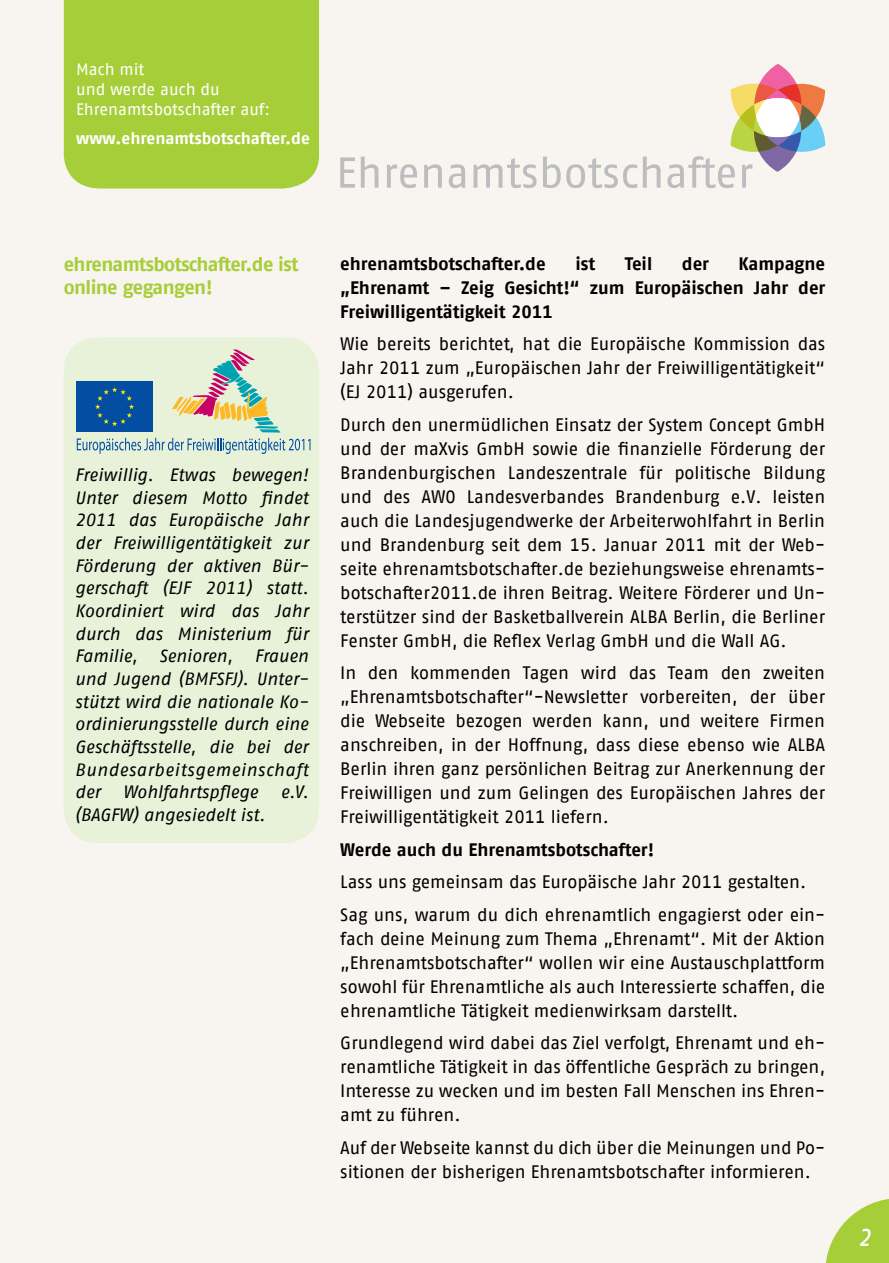
<style>
.page{position:relative;width:889px;height:1263px;background:#f8f4ef}
.page>*{position:absolute;margin:0;border:0;box-sizing:border-box;transform-origin:0 0}
.t1{font:italic 30px "AWO Fago Cond";color:#fff}
.t2{font:700 19.5px/23.2px "AWO Fago Office";letter-spacing:-.035em;color:#a6ce39}
.t3{font:18px/24px "AWO Fago Office";color:#000;text-align:justify}
.t4{font:700 18px/24px "AWO Fago Office";color:#000;text-align:justify}
.t5{font:italic 17.85px/22.6px "AWO Fago Office";color:#000;text-align:justify}
.t6{font:16.5px/19.8px "AWO Fago Office";color:#fff}
.t7{font:700 16.5px "AWO Fago Office";letter-spacing:-.005em;color:#fff}
</style>
<div class="page">
<svg style="left:340px;top:157px;width:15px;height:31px"></svg>
<svg style="left:361px;top:157px;width:17px;height:31px"></svg>
<svg style="left:387px;top:164px;width:30px;height:24px"></svg>
<svg style="left:424px;top:164px;width:18px;height:24px"></svg>
<svg style="left:449px;top:164px;width:16px;height:24px"></svg>
<svg style="left:473px;top:158px;width:63px;height:30px"></svg>
<svg style="left:543px;top:157px;width:94px;height:31px"></svg>
<svg style="left:643px;top:157px;width:17px;height:31px"></svg>
<svg style="left:667px;top:64px;width:158px;height:124px"></svg>
<div style="left:64px;top:0;width:255px;height:189px;background:#a6ce39"></div>
<div style="left:64px;top:337px;width:255px;height:506px;background:#e8f2d8;border-radius:34px"></div>
<svg style="left:77px;top:349px;width:233px;height:105px"></svg>
<svg style="left:825px;top:1199px;width:64px;height:64px"></svg>
<p class="t6" style="left:76px;top:60px;width:195px">Mach mit<br>und werde auch du<br>Ehrenamtsbotschafter auf:</p>
<p class="t7" style="left:76px;top:128px;width:235px">www.ehrenamtsbotschafter.de</p>
<p class="t2" style="left:64px;top:252px;width:236px">ehrenamtsbotschafter.de ist online gegangen!</p>
<p class="t5" style="left:75px;top:463px;width:235px">Freiwillig. Etwas bewegen!<br>Unter diesem Motto findet 2011 das Europäische Jahr der Freiwilligentätigkeit zur Förderung der aktiven Bür&shy;gerschaft (EJF 2011) statt.<br>Koordiniert wird das Jahr durch das Ministerium für Familie, Senioren, Frauen und Jugend (BMFSFJ). Unter&shy;stützt wird die nationale Ko&shy;ordinierungsstelle durch eine Geschäftsstelle, die bei der Bundesarbeitsgemeinschaft der</p>
<p class="t5" style="left:123px;top:781px;width:137px">Wohlfahrtspflege</p>
<p class="t5" style="left:280px;top:781px;width:29px">e.V.</p>
<p class="t5" style="left:75px;top:803px;width:192px">(BAGFW) angesiedelt ist.</p>
<p class="t4" style="left:340px;top:251px;width:207px">ehrenamtsbotschafter.de</p>
<p class="t4" style="left:575px;top:251px;width:21px">ist</p>
<p class="t4" style="left:625px;top:251px;width:29px">Teil</p>
<p class="t4" style="left:682px;top:251px;width:29px">der</p>
<p class="t4" style="left:340px;top:251px;width:486px;text-indent:398px">Kampagne „Ehrenamt – Zeig Gesicht!“ zum Europäischen Jahr der Freiwilligentätigkeit 2011</p>
<p class="t3" style="left:340px;top:332px;width:486px">Wie bereits berichtet, hat die Europäische Kommission das Jahr 2011 zum „Europäischen Jahr der Freiwilligentätigkeit“ (EJ 2011) ausgerufen.</p>
<p class="t3" style="left:340px;top:412px;width:486px">Durch den unermüdlichen Einsatz der System Concept GmbH und der maXvis GmbH sowie die finanzielle Förderung der Brandenburgischen Landeszentrale für politische Bildung und des AWO Landesverbandes Brandenburg e.V. leisten auch die Landesjugendwerke der Arbeiterwohlfahrt in Berlin und Brandenburg seit dem 15. Januar 2011 mit der Web&shy;seite ehrenamtsbotschafter.de beziehungsweise ehrenamts&shy;botschafter2011.de ihren Beitrag. Weitere Förderer und Un&shy;terstützer sind der Basketballverein ALBA Berlin, die Berliner Fenster GmbH, die Reflex Verlag GmbH und die Wall AG.</p>
<p class="t3" style="left:340px;top:661px;width:486px">In den kommenden Tagen wird das Team den zweiten „Ehrenamtsbotschafter“-Newsletter vorbereiten, der über die Webseite bezogen werden kann, und weitere Firmen anschreiben, in der Hoffnung, dass diese ebenso wie ALBA Berlin ihren ganz persönlichen Beitrag zur Anerkennung der Freiwilligen und zum Gelingen des Europäischen Jahres der Freiwilligentätigkeit 2011 liefern.</p>
<p class="t4" style="left:340px;top:837px;width:315px">Werde auch du Ehrenamtsbotschafter!</p>
<p class="t3" style="left:340px;top:865px;width:486px;line-height:32.5px">Lass uns gemeinsam das Europäische Jahr 2011 gestalten.<br>Sag uns, warum du dich ehrenamtlich engagierst oder ein-</p>
<p class="t3" style="left:340px;top:926px;width:486px">fach deine Meinung zum Thema „Ehrenamt“. Mit der Aktion „Ehrenamtsbotschafter“ wollen wir eine Austauschplattform sowohl für Ehrenamtliche als auch Interessierte schaffen, die ehrenamtliche Tätigkeit medienwirksam darstellt.</p>
<p class="t3" style="left:340px;top:1031px;width:486px">Grundlegend wird dabei das Ziel verfolgt, Ehrenamt und eh&shy;renamtliche Tätigkeit in das öffentliche Gespräch zu bringen, Interesse zu wecken und im besten Fall Menschen ins Ehren&shy;amt zu führen.</p>
<p class="t3" style="left:340px;top:1135px;width:486px">Auf der Webseite kannst du dich über die Meinungen und Po&shy;sitionen der bisherigen Ehrenamtsbotschafter informieren.</p>
<h1 class="t1" style="left:859px;top:1218px;width:12px">2</h1>
</div>
